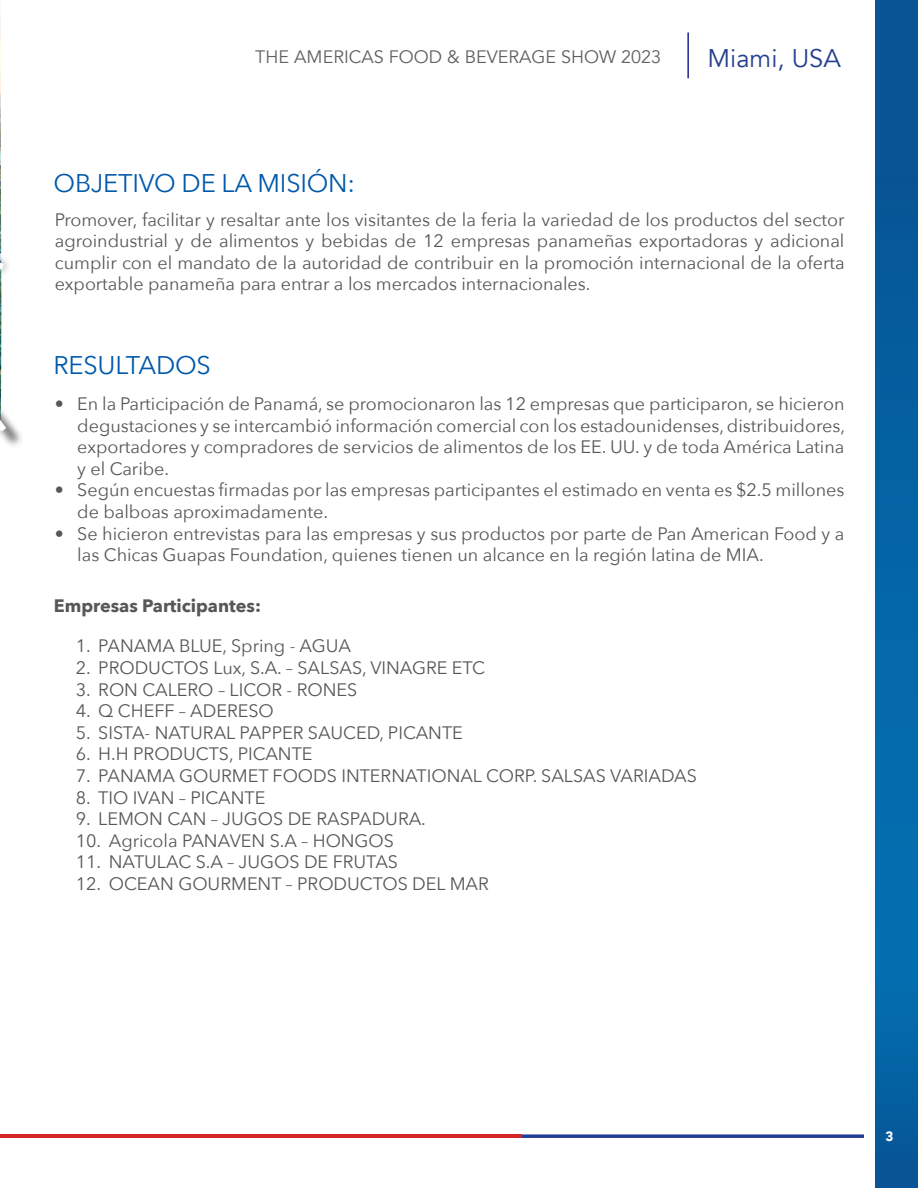
<style>
.page{position:relative;width:918px;height:1188px;background:#fff}
.page>*{position:absolute;margin:0;border:0;box-sizing:border-box;transform-origin:0 0}
.t1{font:25.5px "Avenir Next";letter-spacing:-.01em;color:#0059aa}
.t2{font:25.5px "Avenir";color:#25408f}
.t3{font:18px/21.6px "Avenir Next";color:#555759;text-align:justify}
.t4{font:18px "Avenir";color:#606262}
.t5{font:700 18px "Avenir Next";color:#555759}
.t6{font:900 13.5px "Avenir";color:#fff}
</style>
<div class="page">
<svg style="left:875px;top:0;width:43px;height:1188px;background:#0461a2"></svg>
<svg style="left:522px;top:1134px;width:342px;height:4px"></svg>
<hr style="left:0;top:1134px;width:522px;height:4px;background:#d62726">
<hr style="left:687px;top:32px;width:2px;height:46px;background:#231f94">
<svg style="left:0;top:22px;width:12px;height:424px"></svg>
<p class="t4" style="left:255px;top:47px;width:407px">THE AMERICAS FOOD &amp; BEVERAGE SHOW 2023</p>
<h1 class="t2" style="left:708px;top:43px;width:135px">Miami, USA</h1>
<h1 class="t1" style="left:54px;top:161px;width:303px">OBJETIVO DE LA MISIÓN:</h1>
<p class="t3" style="left:55px;top:208px;width:791px">Promover, facilitar y resaltar ante los visitantes de la feria la variedad de los productos del sector agroindustrial y de alimentos y bebidas de 12 empresas panameñas exportadoras y adicional cumplir con el mandato de la autoridad de contribuir en la promoción internacional de la oferta exportable panameña para entrar a los mercados internacionales.</p>
<h1 class="t1" style="left:54px;top:344px;width:159px">RESULTADOS</h1>
<p class="t3" style="left:77px;top:392px;width:769px;text-indent:-22px">• En la Participación de Panamá, se promocionaron las 12 empresas que participaron, se hicieron degustaciones y se intercambió información comercial con los estadounidenses, distribuidores, exportadores y compradores de servicios de alimentos de los EE. UU. y de toda América Latina y el Caribe.</p>
<p class="t3" style="left:77px;top:479px;width:769px;text-indent:-22px">• Según encuestas firmadas por las empresas participantes el estimado en venta es $2.5 millones de balboas aproximadamente.</p>
<p class="t3" style="left:77px;top:522px;width:769px;text-indent:-22px">• Se hicieron entrevistas para las empresas y sus productos por parte de Pan American Food y a las Chicas Guapas Foundation, quienes tienen un alcance en la región latina de MIA.</p>
<p class="t5" style="left:54px;top:590px;width:208px">Empresas Participantes:</p>
<p class="t3" style="left:76px;top:635px;width:277px">1. PANAMA BLUE, Spring - AGUA</p>
<p class="t3" style="left:76px;top:656px;width:411px">2. PRODUCTOS Lux, S.A. – SALSAS, VINAGRE ETC</p>
<p class="t3" style="left:76px;top:678px;width:283px">3. RON CALERO – LICOR - RONES</p>
<p class="t3" style="left:76px;top:699px;width:200px">4. Q CHEFF – ADERESO</p>
<p class="t3" style="left:76px;top:721px;width:389px">5. SISTA- NATURAL PAPPER SAUCED, PICANTE</p>
<p class="t3" style="left:76px;top:743px;width:238px">6. H.H PRODUCTS, PICANTE</p>
<p class="t3" style="left:76px;top:764px;width:623px">7. PANAMA GOURMET FOODS INTERNATIONAL CORP. SALSAS VARIADAS</p>
<p class="t3" style="left:76px;top:786px;width:191px">8. TIO IVAN – PICANTE</p>
<p class="t3" style="left:76px;top:807px;width:352px">9. LEMON CAN – JUGOS DE RASPADURA.</p>
<p class="t3" style="left:76px;top:829px;width:320px">10. Agricola PANAVEN S.A – HONGOS</p>
<p class="t3" style="left:76px;top:851px;width:324px">11. NATULAC S.A – JUGOS DE FRUTAS</p>
<p class="t3" style="left:76px;top:872px;width:415px">12. OCEAN GOURMENT – PRODUCTOS DEL MAR</p>
<p class="t6" style="left:886px;top:1125px;width:9px">3</p>
</div>
